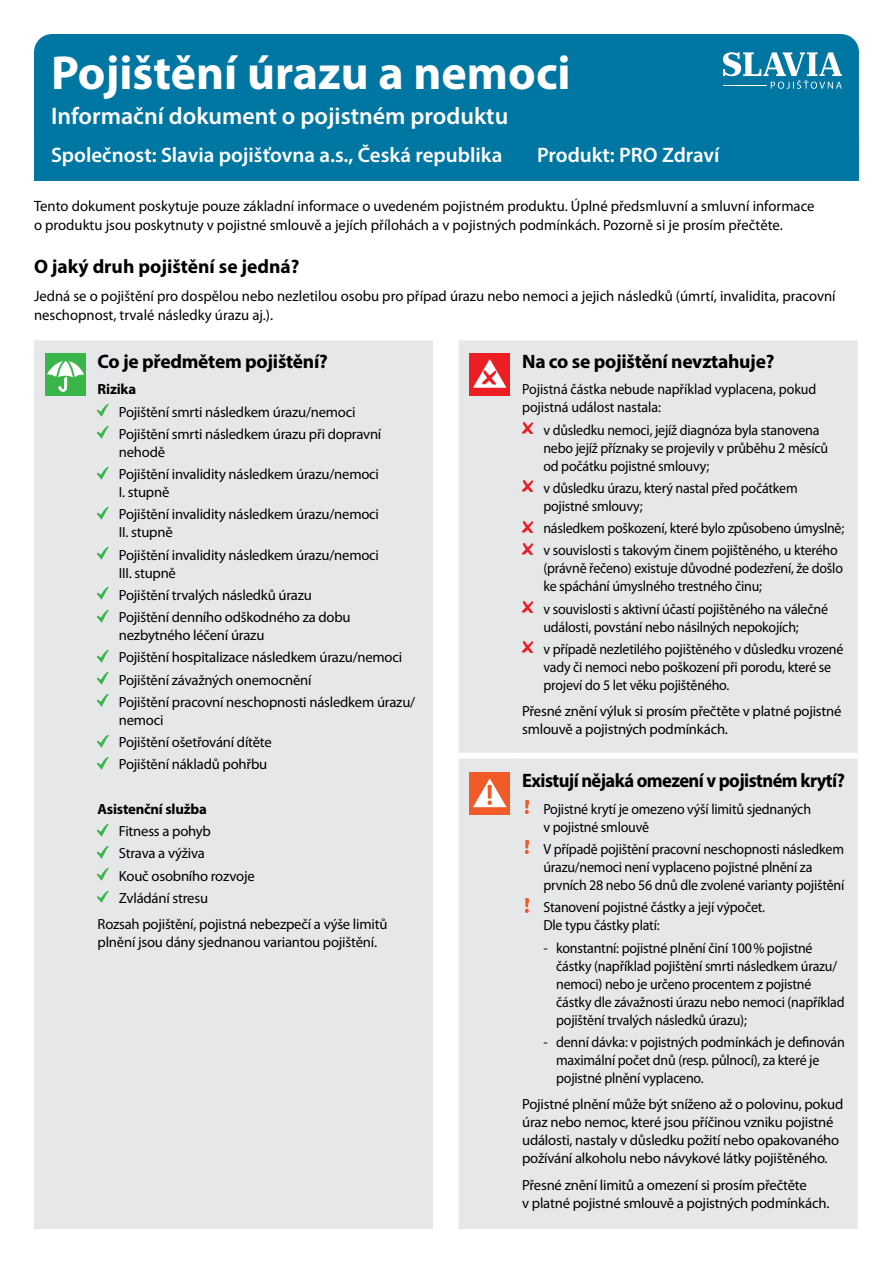
<style>
.page{position:relative;width:893px;height:1263px;background:#fff}
.page>*{position:absolute;margin:0;border:0;box-sizing:border-box;transform-origin:0 0}
.Form_title{font:700 48px "Myriad Pro";color:#fff}
.Form_sub_title{font:600 24px "Myriad Pro";color:#fff}
.Company_Product_head{font:600 21px "Myriad Pro";color:#fff}
.Cover_subhead{font:700 19.5px "Myriad Pro";letter-spacing:-.015em;color:#000}
.Cover_subhead-2{font:700 19.5px "Myriad Pro";letter-spacing:-.015em;color:#000;scale:.95 1}
.Form_intro{font:15px/19.5px "Myriad Pro";color:#000}
.Covered_bullets{font:14.7px/18px "Myriad Pro";letter-spacing:-.015em;color:#000;scale:.95 1}
.Covered_bullets-2{font:14.7px/18px "Myriad Pro";letter-spacing:-.015em;color:#000}
.Covered_bullets-3{font:700 14.7px "Myriad Pro";letter-spacing:-.015em;color:#000}
</style>
<div class="page">
<div style="left:34px;top:34px;width:825px;height:147px;background:#0076a3;border-radius:18px"></div>
<div style="left:34px;top:340px;width:824px;height:889px;background:#e6e7e8"></div>
<div style="left:459px;top:753px;width:59px;height:6px;background:#fff"></div>
<div style="left:518px;top:753px;width:340px;height:6px;background:#fff"></div>
<div style="left:433px;top:757px;width:26px;height:6px;background:#fff"></div>
<div style="left:45px;top:353px;width:41px;height:43px;background:#39b54a"></div>
<svg style="left:47px;top:356px;width:37px;height:36px"></svg>
<svg style="left:98px;top:405px;width:10px;height:12px"></svg>
<svg style="left:98px;top:427px;width:10px;height:12px"></svg>
<svg style="left:98px;top:467px;width:10px;height:12px"></svg>
<svg style="left:98px;top:507px;width:10px;height:12px"></svg>
<svg style="left:98px;top:548px;width:10px;height:12px"></svg>
<svg style="left:98px;top:588px;width:10px;height:12px"></svg>
<svg style="left:98px;top:610px;width:10px;height:12px"></svg>
<svg style="left:98px;top:650px;width:10px;height:12px"></svg>
<svg style="left:98px;top:673px;width:10px;height:12px"></svg>
<svg style="left:98px;top:695px;width:10px;height:12px"></svg>
<svg style="left:98px;top:735px;width:10px;height:12px"></svg>
<svg style="left:98px;top:757px;width:10px;height:12px"></svg>
<svg style="left:98px;top:824px;width:10px;height:12px"></svg>
<svg style="left:98px;top:846px;width:10px;height:12px"></svg>
<svg style="left:98px;top:869px;width:10px;height:12px"></svg>
<svg style="left:98px;top:891px;width:10px;height:12px"></svg>
<div style="left:469px;top:353px;width:41px;height:43px;background:#ed1d24"></div>
<svg style="left:473px;top:359px;width:33px;height:29px"></svg>
<svg style="left:522px;top:423px;width:11px;height:10px"></svg>
<svg style="left:522px;top:481px;width:11px;height:11px"></svg>
<svg style="left:522px;top:521px;width:11px;height:11px"></svg>
<svg style="left:522px;top:543px;width:11px;height:11px"></svg>
<svg style="left:522px;top:602px;width:11px;height:10px"></svg>
<svg style="left:522px;top:642px;width:11px;height:11px"></svg>
<div style="left:469px;top:773px;width:41px;height:42px;background:#f15a29"></div>
<svg style="left:473px;top:778px;width:33px;height:29px"></svg>
<img style="left:525px;top:800px;width:4px;height:14px">
<svg style="left:525px;top:841px;width:4px;height:13px"></svg>
<svg style="left:525px;top:899px;width:4px;height:13px"></svg>
<svg style="left:723px;top:52px;width:119px;height:37px"></svg>
<p class="Form_title" style="left:51px;top:41px;width:521px">Pojištění úrazu a nemoci</p>
<p class="Form_sub_title" style="left:51px;top:100px;width:459px">Informační dokument o pojistném produktu</p>
<p class="Company_Product_head" style="left:51px;top:141px;width:453px">Společnost: Slavia pojišťovna a.s., Česká republika</p>
<p class="Company_Product_head" style="left:537px;top:141px;width:184px">Produkt: PRO Zdraví</p>
<p class="Form_intro" style="left:34px;top:196px;width:782px">Tento dokument poskytuje pouze základní informace o uvedeném pojistném produktu. Úplné předsmluvní a smluvní informace o produktu jsou poskytnuty v pojistné smlouvě a jejích přílohách a v pojistných podmínkách. Pozorně si je prosím přečtěte.</p>
<p class="Cover_subhead" style="left:34px;top:254px;width:267px">O jaký druh pojištění se jedná?</p>
<p class="Form_intro" style="left:34px;top:286px;width:803px">Jedná se o pojištění pro dospělou nebo nezletilou osobu pro případ úrazu nebo nemoci a jejich následků (úmrtí, invalidita, pracovní neschopnost, trvalé následky úrazu aj.).</p>
<p class="Cover_subhead" style="left:98px;top:348px;width:232px">Co je předmětem pojištění?</p>
<p class="Covered_bullets-3" style="left:98px;top:380px;width:40px">Rizika</p>
<p class="Covered_bullets-2" style="left:119px;top:402px;width:238px">Pojištění smrti následkem úrazu/nemoci</p>
<p class="Covered_bullets-2" style="left:119px;top:425px;width:264px">Pojištění smrti následkem úrazu při dopravní nehodě</p>
<p class="Covered_bullets-2" style="left:119px;top:465px;width:262px">Pojištění invalidity následkem úrazu/nemoci<br>I. stupně</p>
<p class="Covered_bullets-2" style="left:119px;top:505px;width:262px">Pojištění invalidity následkem úrazu/nemoci<br>II. stupně</p>
<p class="Covered_bullets-2" style="left:119px;top:545px;width:262px">Pojištění invalidity následkem úrazu/nemoci<br>III. stupně</p>
<p class="Covered_bullets-2" style="left:119px;top:586px;width:195px">Pojištění trvalých následků úrazu</p>
<p class="Covered_bullets-2" style="left:119px;top:608px;width:233px">Pojištění denního odškodného za dobu nezbytného léčení úrazu</p>
<p class="Covered_bullets-2" style="left:119px;top:648px;width:285px">Pojištění hospitalizace následkem úrazu/nemoci</p>
<p class="Covered_bullets-2" style="left:119px;top:670px;width:194px">Pojištění závažných onemocnění</p>
<p class="Covered_bullets-2" style="left:119px;top:693px;width:298px">Pojištění pracovní neschopnosti následkem úrazu/ nemoci</p>
<p class="Covered_bullets-2" style="left:119px;top:733px;width:155px">Pojištění ošetřování dítěte</p>
<p class="Covered_bullets-2" style="left:119px;top:755px;width:150px">Pojištění nákladů pohřbu</p>
<p class="Covered_bullets-3" style="left:98px;top:799px;width:111px">Asistenční služba</p>
<p class="Covered_bullets-2" style="left:119px;top:822px;width:94px">Fitness a pohyb</p>
<p class="Covered_bullets-2" style="left:119px;top:844px;width:88px">Strava a výživa</p>
<p class="Covered_bullets-2" style="left:119px;top:866px;width:137px">Kouč osobního rozvoje</p>
<p class="Covered_bullets-2" style="left:119px;top:889px;width:91px">Zvládání stresu</p>
<p class="Covered_bullets-2" style="left:98px;top:915px;width:291px">Rozsah pojištění, pojistná nebezpečí a výše limitů plnění jsou dány sjednanou variantou pojištění.</p>
<p class="Cover_subhead" style="left:522px;top:348px;width:254px">Na co se pojištění nevztahuje?</p>
<p class="Covered_bullets" style="left:522px;top:380px;width:311px">Pojistná částka nebude například vyplacena, pokud pojistná událost nastala:</p>
<p class="Covered_bullets" style="left:543px;top:420px;width:301px">v důsledku nemoci, jejíž diagnóza byla stanovena nebo jejíž příznaky se projevily v průběhu 2 měsíců od počátku pojistné smlouvy;</p>
<p class="Covered_bullets" style="left:543px;top:479px;width:269px">v důsledku úrazu, který nastal před počátkem pojistné smlouvy;</p>
<p class="Covered_bullets" style="left:543px;top:519px;width:318px">následkem poškození, které bylo způsobeno úmyslně;</p>
<p class="Covered_bullets" style="left:543px;top:541px;width:317px">v souvislosti s takovým činem pojištěného, u kterého (právně řečeno) existuje důvodné podezření, že došlo ke spáchání úmyslného trestného činu;</p>
<p class="Covered_bullets" style="left:543px;top:599px;width:301px">v souvislosti s aktivní účastí pojištěného na válečné události, povstání nebo násilných nepokojích;</p>
<p class="Covered_bullets" style="left:543px;top:640px;width:317px">v případě nezletilého pojištěného v důsledku vrozené vady či nemoci nebo poškození při porodu, které se projeví do 5 let věku pojištěného.</p>
<p class="Covered_bullets-2" style="left:522px;top:702px;width:321px">Přesné znění výluk si prosím přečtěte v platné pojistné smlouvě a pojistných podmínkách.</p>
<p class="Cover_subhead-2" style="left:522px;top:768px;width:341px">Existují nějaká omezení v pojistném krytí?</p>
<p class="Covered_bullets" style="left:543px;top:800px;width:283px">Pojistné krytí je omezeno výší limitů sjednaných v pojistné smlouvě</p>
<p class="Covered_bullets" style="left:543px;top:840px;width:318px">V případě pojištění pracovní neschopnosti následkem úrazu/nemoci není vyplaceno pojistné plnění za prvních 28 nebo 56 dnů dle zvolené varianty pojištění</p>
<p class="Covered_bullets" style="left:543px;top:898px;width:235px">Stanovení pojistné částky a její výpočet.<br>Dle typu částky platí:</p>
<p class="Covered_bullets" style="left:556px;top:938px;width:305px;text-indent:-13px">- konstantní: pojistné plnění činí 100% pojistné částky (například pojištění smrti následkem úrazu/ nemoci) nebo je určeno procentem z pojistné částky dle závažnosti úrazu nebo nemoci (například pojištění trvalých následků úrazu);</p>
<p class="Covered_bullets" style="left:556px;top:1033px;width:305px;text-indent:-13px">- denní dávka: v pojistných podmínkách je definován maximální počet dnů (resp. půlnocí), za které je pojistné plnění vyplaceno.</p>
<p class="Covered_bullets-2" style="left:522px;top:1095px;width:323px">Pojistné plnění může být sníženo až o polovinu, pokud úraz nebo nemoc, které jsou příčinou vzniku pojistné události, nastaly v důsledku požití nebo opakovaného požívání alkoholu nebo návykové látky pojištěného.</p>
<p class="Covered_bullets-2" style="left:522px;top:1176px;width:309px">Přesné znění limitů a omezení si prosím přečtěte<br>v platné pojistné smlouvě a pojistných podmínkách.</p>
</div>
